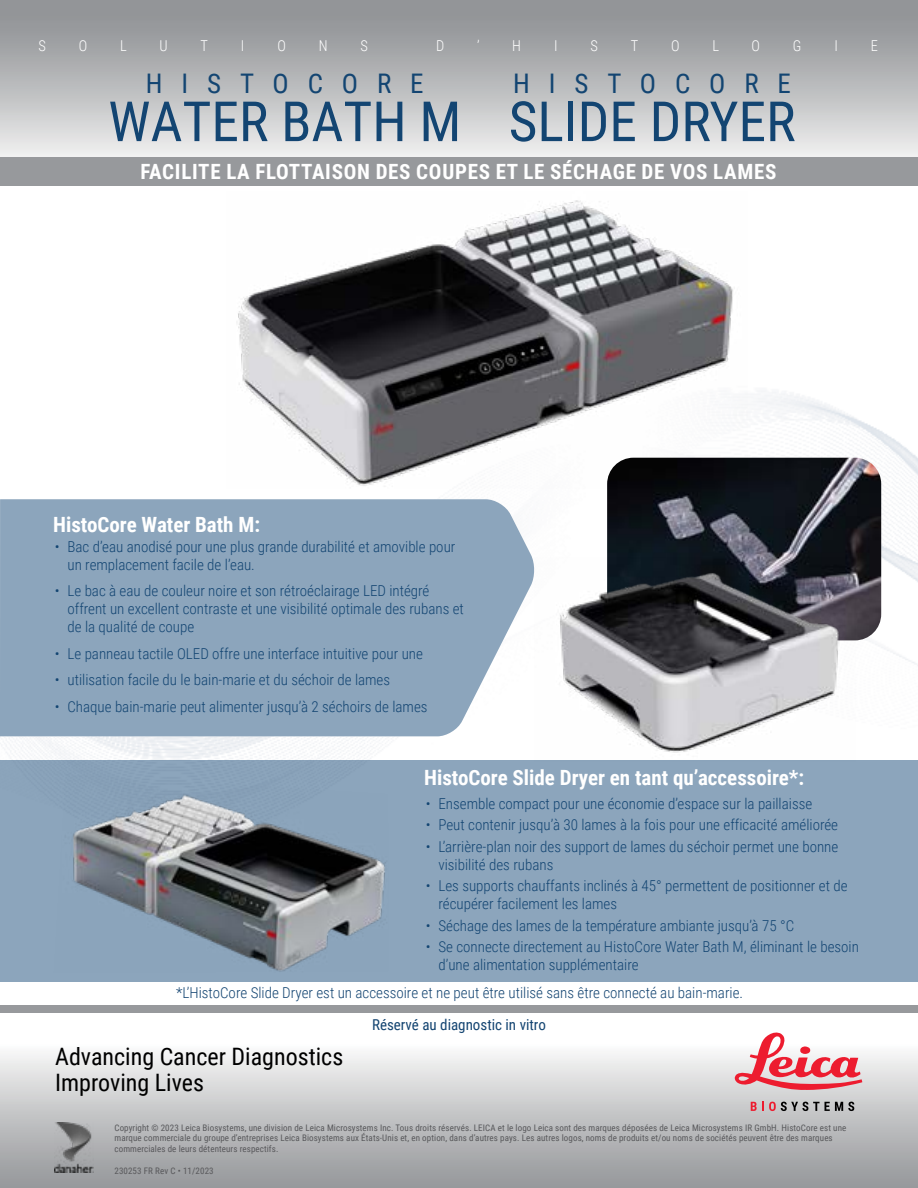
<style>
.page{position:relative;width:918px;height:1188px;background:#fff}
.page>*{position:absolute;margin:0;border:0;box-sizing:border-box;transform-origin:0 0}
.t1{font:55.5px "Roboto Condensed";color:#134572}
.t2{font:27px "Roboto Condensed";letter-spacing:.7em;color:#134572}
.t3{font:24px/25.5px "Roboto Condensed";color:#000}
.t4{font:700 21px "Roboto Condensed";color:#fff}
.t5{font:700 21px "Roboto Condensed";letter-spacing:.035em;color:#fff}
.t6{font:300 15px/18px "Roboto Condensed";color:#134572}
.t7{font:300 15px "Roboto Condensed";color:#134471}
.t8{font:15px "Roboto Condensed";color:#134471}
.t9{font:300 15px "Roboto Condensed";color:#fff;scale:.96 1}
.t10{font:9px/10.8px "Roboto Condensed";letter-spacing:.01em;color:#58585b}
</style>
<div class="page">
<img style="left:0;top:391px;width:918px;height:369px">
<div style="left:0;top:1042px;width:918px;height:146px;background:linear-gradient(to bottom,#fafafa,#939497)"></div>
<div style="left:0;top:0;width:918px;height:167px;background:linear-gradient(to bottom,#86898c,#f2f2f2)"></div>
<svg style="left:735px;top:1033px;width:127px;height:57px"></svg>
<svg style="left:751px;top:1102px;width:103px;height:9px"></svg>
<div style="left:0;top:158px;width:918px;height:28px;background:#97999c"></div>
<div style="left:0;top:1005px;width:918px;height:8px;background:#97999c"></div>
<img style="left:55px;top:1122px;width:38px;height:50px">
<img style="left:607px;top:458px;width:274px;height:182px">
<img style="left:534px;top:557px;width:321px;height:203px">
<div style="left:0;top:760px;width:918px;height:222px;background:#8ca5bc"></div>
<img style="left:73px;top:776px;width:313px;height:196px">
<div style="left:0;top:499px;width:535px;height:237px;background:#8ca5bc"></div>
<img style="left:227px;top:200px;width:520px;height:288px">
<p class="t9" style="left:38px;top:36px;width:9px">S</p>
<p class="t9" style="left:79px;top:36px;width:10px">O</p>
<p class="t9" style="left:120px;top:36px;width:8px">L</p>
<p class="t9" style="left:159px;top:36px;width:10px">U</p>
<p class="t9" style="left:201px;top:36px;width:9px">T</p>
<p class="t9" style="left:241px;top:36px;width:5px">I</p>
<p class="t9" style="left:277px;top:36px;width:10px">O</p>
<p class="t9" style="left:319px;top:36px;width:11px">N</p>
<p class="t9" style="left:361px;top:36px;width:9px">S</p>
<p class="t9" style="left:436px;top:36px;width:10px">D</p>
<p class="t9" style="left:477px;top:36px;width:4px">’</p>
<p class="t9" style="left:512px;top:36px;width:11px">H</p>
<p class="t9" style="left:554px;top:36px;width:5px">I</p>
<p class="t9" style="left:590px;top:36px;width:9px">S</p>
<p class="t9" style="left:631px;top:36px;width:9px">T</p>
<p class="t9" style="left:671px;top:36px;width:10px">O</p>
<p class="t9" style="left:712px;top:36px;width:8px">L</p>
<p class="t9" style="left:752px;top:36px;width:10px">O</p>
<p class="t9" style="left:793px;top:36px;width:10px">G</p>
<p class="t9" style="left:834px;top:36px;width:5px">I</p>
<p class="t9" style="left:871px;top:36px;width:9px">E</p>
<h2 class="t2" style="left:146px;top:65px;width:279px">HISTOCORE</h2>
<h2 class="t2" style="left:513px;top:65px;width:279px">HISTOCORE</h2>
<h1 class="t1" style="left:509px;top:83px;width:288px">SLIDE DRYER</h1>
<h1 class="t1" style="left:108px;top:83px;width:355px">WATER BATH M</h1>
<h3 class="t5" style="left:140px;top:157px;width:638px">FACILITE LA FLOTTAISON DES COUPES ET LE SÉCHAGE DE VOS LAMES</h3>
<h3 class="t4" style="left:53px;top:510px;width:208px">HistoCore Water Bath M:</h3>
<p class="t6" style="left:67px;top:537px;width:389px;text-indent:-13px">• Bac d’eau anodisé pour une plus grande durabilité et amovible pour un remplacement facile de l’eau.</p>
<p class="t6" style="left:67px;top:581px;width:398px;text-indent:-13px">• Le bac à eau de couleur noire et son rétroéclairage LED intégré offrent un excellent contraste et une visibilité optimale des rubans et de la qualité de coupe</p>
<p class="t6" style="left:55px;top:644px;width:370px">• Le panneau tactile OLED offre une interface intuitive pour une</p>
<p class="t6" style="left:55px;top:671px;width:337px">• utilisation facile du le bain-marie et du séchoir de lames</p>
<p class="t6" style="left:55px;top:697px;width:374px">• Chaque bain-marie peut alimenter jusqu’à 2 séchoirs de lames</p>
<h3 class="t4" style="left:424px;top:763px;width:382px">HistoCore Slide Dryer en tant qu’accessoire*:</h3>
<p class="t6" style="left:426px;top:794px;width:388px">• Ensemble compact pour une économie d’espace sur la paillaisse</p>
<p class="t6" style="left:426px;top:815px;width:414px">• Peut contenir jusqu’à 30 lames à la fois pour une efficacité améliorée</p>
<p class="t6" style="left:438px;top:837px;width:401px;text-indent:-13px">• L’arrière-plan noir des support de lames du séchoir permet une bonne visibilité des rubans</p>
<p class="t6" style="left:438px;top:876px;width:411px;text-indent:-13px">• Les supports chauffants inclinés à 45° permettent de positionner et de récupérer facilement les lames</p>
<p class="t6" style="left:426px;top:916px;width:370px">• Séchage des lames de la température ambiante jusqu’à 75 °C</p>
<p class="t6" style="left:438px;top:937px;width:422px;text-indent:-13px">• Se connecte directement au HistoCore Water Bath M, éliminant le besoin d’une alimentation supplémentaire</p>
<p class="t7" style="left:176px;top:982px;width:569px">*L’HistoCore Slide Dryer est un accessoire et ne peut être utilisé sans être connecté au bain-marie.</p>
<p class="t8" style="left:372px;top:1014px;width:175px">Réservé au diagnostic in vitro</p>
<h3 class="t3" style="left:55px;top:1043px;width:290px">Advancing Cancer Diagnostics<br>Improving Lives</h3>
<p class="t10" style="left:114px;top:1122px;width:733px">Copyright © 2023 Leica Biosystems, une division de Leica Microsystems Inc. Tous droits réservés. LEICA et le logo Leica sont des marques déposées de Leica Microsystems IR GmbH. HistoCore est une marque commerciale du groupe d’entreprises Leica Biosystems aux États-Unis et, en option, dans d’autres pays. Les autres logos, noms de produits et/ou noms de sociétés peuvent être des marques commerciales de leurs détenteurs respectifs.</p>
<p class="t10" style="left:114px;top:1165px;width:101px">230253 FR Rev C • 11/2023</p>
</div>
